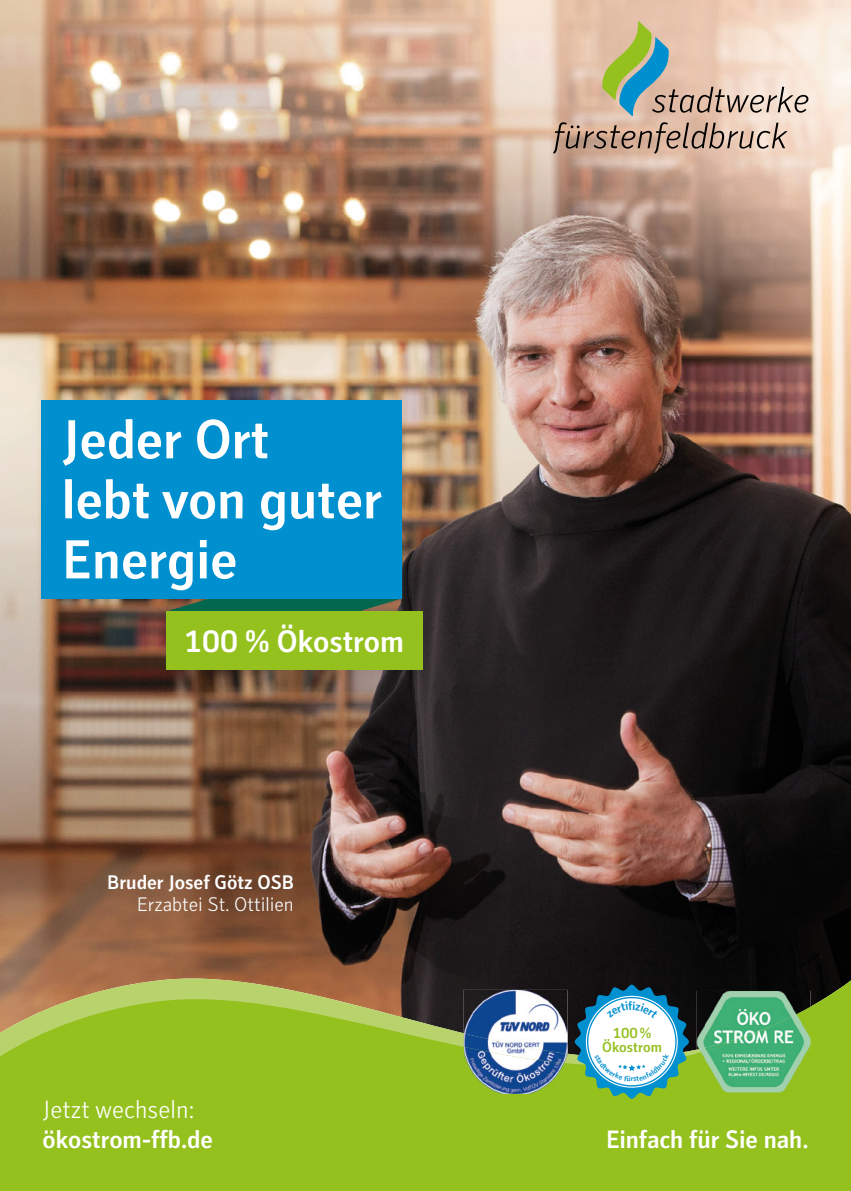
<style>
.page{position:relative;width:851px;height:1191px;background:#fff}
.page>*{position:absolute;margin:0;border:0;box-sizing:border-box;transform-origin:0 0}
.t1{font:700 55.65px/60px "Brucca";color:#fff}
.t2{font:700 31.5px "Brucca";color:#fff}
.t3{font:700 25.5px "Brucca";letter-spacing:-.005em;color:#fff}
.t4{font:25.5px "Brucca";color:#fff}
.t5{font:19.95px "Brucca";color:#fff}
.t6{font:700 19.95px "Brucca";color:#fff}
.t7{font:700 14.7px/14.4px "Brucca";color:#95c121;text-align:center}
</style>
<div class="page">
<img style="left:0;top:0;width:850px;height:970px">
<svg style="left:0;top:971px;width:850px;height:220px;background:#8fb125"></svg>
<svg style="left:602px;top:21px;width:206px;height:95px;background:#cbc1ab"></svg>
<svg style="left:553px;top:122px;width:234px;height:32px;background:#b99c8a"></svg>
<svg style="left:166px;top:598px;width:236px;height:14px;background:#216e52"></svg>
<div style="left:42px;top:400px;width:360px;height:198px;background:#008fcf"></div>
<div style="left:166px;top:612px;width:256px;height:58px;background:#95c11f"></div>
<img style="left:696px;top:991px;width:114px;height:15px">
<img style="left:696px;top:1006px;width:114px;height:86px">
<img style="left:463px;top:990px;width:104px;height:43px">
<img style="left:463px;top:1033px;width:104px;height:13px">
<img style="left:463px;top:1046px;width:104px;height:48px">
<svg style="left:574px;top:984px;width:114px;height:114px"></svg>
<h1 class="t1" style="left:62px;top:411px;width:321px">Jeder Ort<br>lebt von guter<br>Energie</h1>
<p class="t2" style="left:184px;top:623px;width:221px">100 % Ökostrom</p>
<p class="t6" style="left:107px;top:870px;width:188px">Bruder Josef Götz OSB</p>
<p class="t5" style="left:137px;top:893px;width:159px">Erzabtei St. Ottilien</p>
<p class="t4" style="left:43px;top:1095px;width:153px">Jetzt wechseln:</p>
<p class="t3" style="left:43px;top:1125px;width:172px">ökostrom-ffb.de</p>
<p class="t7" style="left:602px;top:1026px;width:61px">100 %<br>Ökostrom</p>
<p class="t3" style="left:606px;top:1125px;width:204px">Einfach für Sie nah.</p>
</div>
